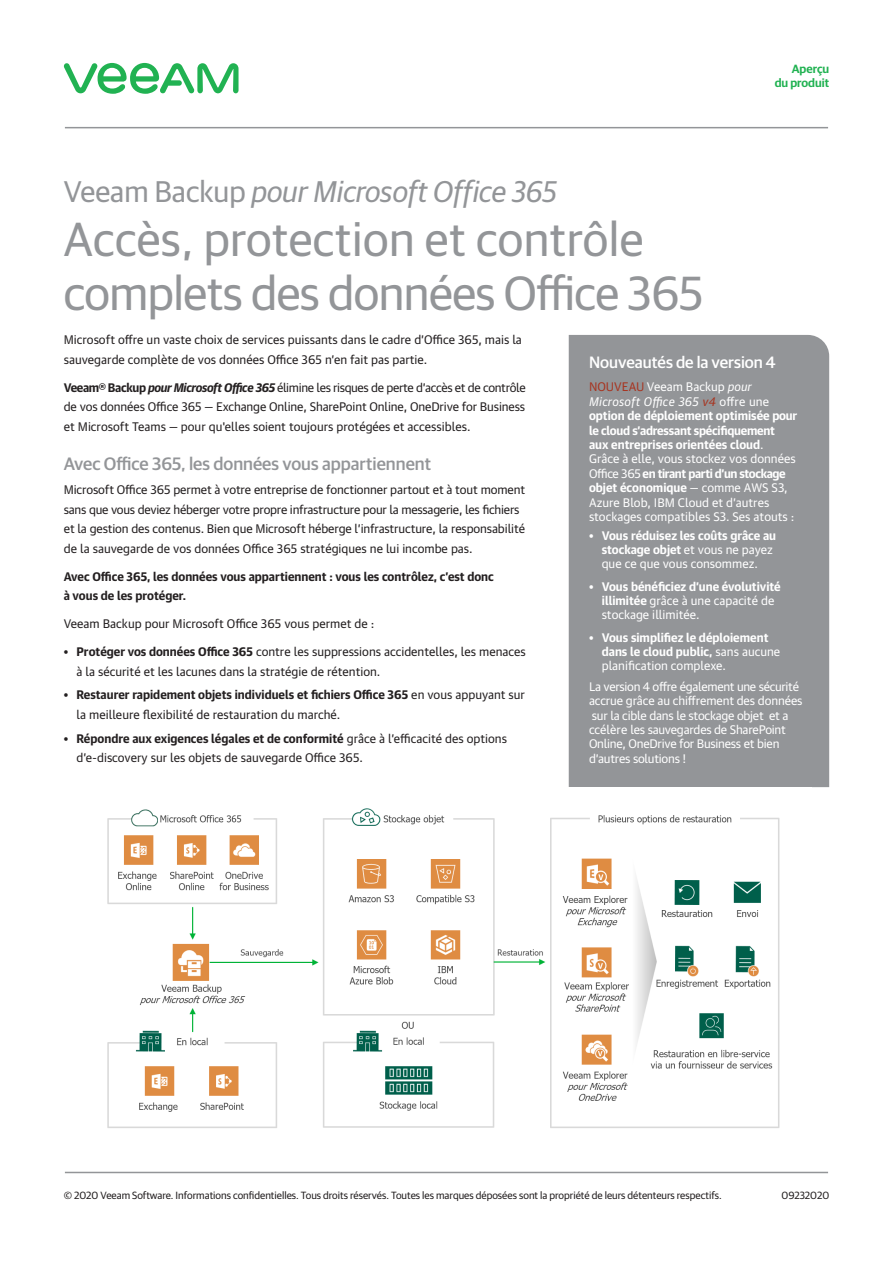
<style>
.page{position:relative;width:893px;height:1263px;background:#fff}
.page>*{position:absolute;margin:0;border:0;box-sizing:border-box;transform-origin:0 0}
.t1{font:48px/54px "Guardian Sans Cy";letter-spacing:-.005em;color:#939598}
.t2{font:italic 30px "Guardian Sans Cy";color:#939598}
.Subtitle_3_level{font:500 18px "Guardian Sans Cy";color:#939598}
.White_basic_body_tex{font:500 16.5px "Guardian Sans Cy";color:#fff}
.Basic_body_text{font:12px/19.5px "Guardian Text Sans Cy";color:#231f20}
.White_basic_body_tex-2{font:12px/14.4px "Guardian Text Sans Cy";letter-spacing:-.01em;color:#fff}
.t3{font:700 12px/14.1px "Guardian Text Sans Cy";color:#fff}
.Basic_body_text-2{font:700 12px/19.5px "Guardian Text Sans Cy";color:#231f20}
.t4{font:600 12px/14.4px "Guardian Sans Cy";color:#21b252;text-align:right}
.t5{font:10.5px "Guardian Sans Cy";color:#231f20}
.s1{font-style:normal}
.s2{font-weight:700}
.s3{font-weight:700;font-style:italic}
.s4{color:#a73420}
.s5{font-family:"Guardian Text Sans Cy Regular Itali"}
.s6{font-family:"Guardian Text Sans Cy Regular Itali";color:#a73420}
.s7{font-weight:400}
</style>
<div class="page">
<hr style="left:65px;top:127px;width:763px;height:1px;background:#939598">
<hr style="left:65px;top:1172px;width:763px;height:1px;background:#939598">
<svg style="left:63px;top:63px;width:176px;height:31px"></svg>
<div style="left:569px;top:335px;width:260px;height:452px;background:#939598"></div>
<img style="left:107px;top:808px;width:673px;height:320px">
<p class="t4" style="left:775px;top:60px;width:56px">Aperçu<br>du produit</p>
<p class="t2" style="left:64px;top:170px;width:495px"><span class="s1">Veeam Backup</span> pour Microsoft Office 365</p>
<p class="t1" style="left:64px;top:209px;width:641px">Accès, protection et contrôle complets des données Office 365</p>
<p class="Basic_body_text" style="left:64px;top:329px;width:460px">Microsoft offre un vaste choix de services puissants dans le cadre d’Office 365, mais la sauvegarde complète de vos données Office 365 n’en fait pas partie.</p>
<p class="Basic_body_text" style="left:64px;top:377px;width:463px;text-align:justify"><span class="s2">Veeam® Backup</span> <span class="s3">pour Microsoft Office 365</span> élimine les risques de perte d’accès et de contrôle de vos données Office 365 — Exchange Online, SharePoint Online, OneDrive for Business et Microsoft Teams — pour qu'elles soient toujours protégées et accessibles.</p>
<p class="Subtitle_3_level" style="left:64px;top:451px;width:369px">Avec Office 365, les données vous appartiennent</p>
<p class="Basic_body_text" style="left:64px;top:479px;width:463px">Microsoft Office 365 permet à votre entreprise de fonctionner partout et à tout moment sans que vous deviez héberger votre propre infrastructure pour la messagerie, les fichiers et la gestion des contenus. Bien que Microsoft héberge l’infrastructure, la responsabilité de la sauvegarde de vos données Office 365 stratégiques ne lui incombe pas.</p>
<p class="Basic_body_text-2" style="left:64px;top:565px;width:432px">Avec Office 365, les données vous appartiennent : vous les contrôlez, c’est donc à vous de les protéger.</p>
<p class="Basic_body_text" style="left:64px;top:613px;width:312px">Veeam Backup pour Microsoft Office 365 vous permet de :</p>
<p class="Basic_body_text" style="left:77px;top:641px;width:451px;text-indent:-13px"><span class="s2">• Protéger vos données Office 365</span> contre les suppressions accidentelles, les menaces à la sécurité et les lacunes dans la stratégie de rétention.</p>
<p class="Basic_body_text" style="left:77px;top:684px;width:450px;text-indent:-13px"><span class="s2">• Restaurer rapidement objets individuels et fichiers Office 365</span> en vous appuyant sur la meilleure flexibilité de restauration du marché.</p>
<p class="Basic_body_text" style="left:77px;top:727px;width:432px;text-indent:-13px"><span class="s2">• Répondre aux exigences légales et de conformité</span> grâce à l’efficacité des options d’e-discovery sur les objets de sauvegarde Office 365.</p>
<p class="White_basic_body_tex" style="left:589px;top:351px;width:188px">Nouveautés de la version 4</p>
<p class="White_basic_body_tex-2" style="left:589px;top:379px;width:210px"><span class="s4">NOUVEAU</span> Veeam Backup <span class="s5">pour Microsoft Office 365</span> <span class="s6">v4</span> offre une <span class="s2">option de déploiement optimisée pour le cloud s’adressant spécifiquement aux entreprises orientées cloud</span>.<br>Grâce à elle, vous stockez vos données Office 365 <span class="s2">en tirant parti d’un stockage objet économique</span> — comme AWS S3, Azure Blob, IBM Cloud et d’autres stockages compatibles S3. Ses atouts :</p>
<p class="t3" style="left:602px;top:527px;width:176px;text-indent:-13px">• Vous réduisez les coûts grâce au stockage objet <span class="s7">et vous ne payez que ce que vous consommez.</span></p>
<p class="t3" style="left:602px;top:578px;width:181px;text-indent:-13px">• Vous bénéficiez d’une évolutivité illimitée <span class="s7">grâce à une capacité de stockage illimitée.</span></p>
<p class="t3" style="left:602px;top:629px;width:180px;text-indent:-13px">• Vous simplifiez le déploiement dans le cloud public, <span class="s7">sans aucune planification complexe.</span></p>
<p class="White_basic_body_tex-2" style="left:589px;top:678px;width:215px">La version 4 offre également une sécurité accrue grâce au chiffrement des données sur la cible dans le stockage objet et a ccélère les sauvegardes de SharePoint Online, OneDrive for Business et bien d’autres solutions !</p>
<p class="t5" style="left:64px;top:1188px;width:659px">© 2020 Veeam Software. Informations confidentielles. Tous droits réservés. Toutes les marques déposées sont la propriété de leurs détenteurs respectifs.</p>
<p class="t5" style="left:781px;top:1188px;width:49px">09232020</p>
</div>
